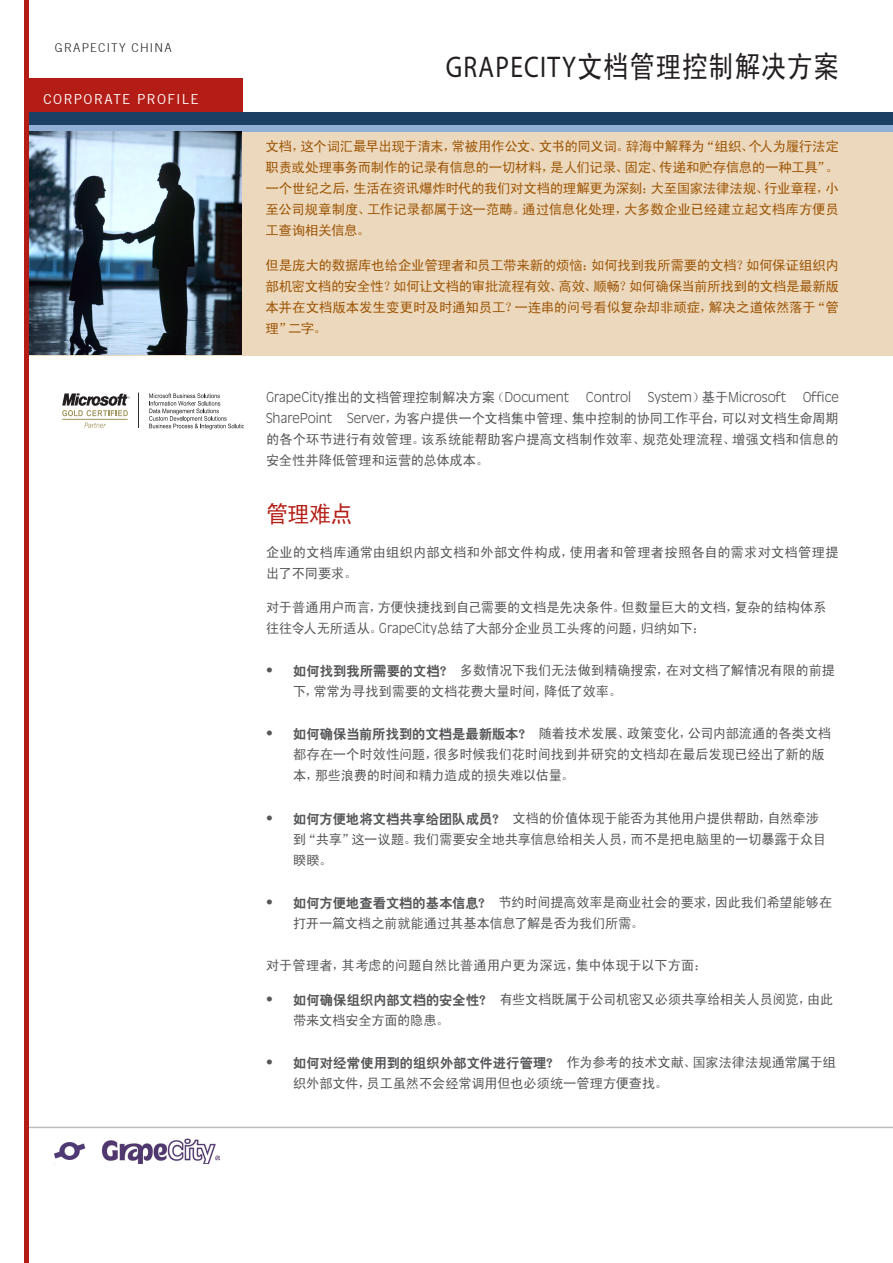
<style>
.page{position:relative;width:893px;height:1263px;background:#fff}
.page>*{position:absolute;margin:0;border:0;box-sizing:border-box;transform-origin:0 0}
.t1{font:30px "Sim Hei";letter-spacing:.03em;color:#231f20;scale:.85 1}
.t2{font:23.25px "Sim Hei";color:#b41d15;scale:.95 1}
.点排列{font:13.5px/21px "Sim Hei";letter-spacing:-.01em;color:#57585a}
.t3{font:13.5px/21px "Sim Hei";letter-spacing:-.015em;color:#9c5506;text-align:justify}
.点排列-2{font:13.5px/21px "Sim Hei";letter-spacing:.015em;color:#57585a}
.t4{font:13.5px "Trade Gothic";letter-spacing:.1em;color:#fff}
.t5{font:300 13.5px "Antique Olive";color:#57585a}
.t6{font:300 12px "Trade Gothic";letter-spacing:.1em;color:#231f20}
.s1{font-family:"Myriad Pro"}
.s2{font-family:"Antique Olive";font-weight:300}
.s3{font-family:"Heiti CSEG"}
</style>
<div class="page">
<div style="left:27px;top:129px;width:866px;height:227px;background:#ecd8bc"></div>
<div style="left:26px;top:78px;width:217px;height:51px;background:#b41d15"></div>
<hr style="left:27px;top:1127px;width:866px;height:1px;background:#bcbdc0">
<div style="left:26px;top:113px;width:867px;height:12px;background:#1b4064"></div>
<div style="left:26px;top:125px;width:867px;height:6px;background:#92b0d5"></div>
<img style="left:55px;top:1138px;width:164px;height:26px">
<img style="left:29px;top:132px;width:213px;height:223px">
<hr style="left:25px;top:0;width:4px;height:1263px;background:#b41d15">
<hr style="left:62px;top:419px;width:66px;height:1px;background:#a59862">
<svg style="left:84px;top:422px;width:22px;height:6px"></svg>
<svg style="left:62px;top:393px;width:68px;height:23px"></svg>
<hr style="left:138px;top:393px;width:1px;height:35px;background:#231f20">
<svg style="left:149px;top:393px;width:95px;height:37px"></svg>
<p class="t6" style="left:55px;top:41px;width:118px">GRAPECITY CHINA</p>
<p class="t4" style="left:44px;top:92px;width:157px">CORPORATE PROFILE</p>
<p class="t1" style="left:446px;top:51px;width:464px"><span class="s1">GRAPECITY</span>文档管理控制解决方案</p>
<p class="t3" style="left:266px;top:136px;width:575px">文档，这个词汇最早出现于清末，常被用作公文、文书的同义词。辞海中解释为“组织、个人为履行法定职责或处理事务而制作的记录有信息的一切材料，是人们记录、固定、传递和贮存信息的一种工具”。一个世纪之后，生活在资讯爆炸时代的我们对文档的理解更为深刻：大至国家法律法规、行业章程，小至公司规章制度、工作记录都属于这一范畴。通过信息化处理，大多数企业已经建立起文档库方便员工查询相关信息。</p>
<p class="t3" style="left:266px;top:254px;width:575px">但是庞大的数据库也给企业管理者和员工带来新的烦恼：如何找到我所需要的文档？如何保证组织内部机密文档的安全性？如何让文档的审批流程有效、高效、顺畅？如何确保当前所找到的文档是最新版本并在文档版本发生变更时及时通知员工？一连串的问号看似复杂却非顽症，解决之道依然落于“管理”二字。</p>
<p class="点排列" style="left:266px;top:387px;width:574px;text-align:justify"><span class="s2">GrapeCity</span>推出的文档管理控制解决方案（<span class="s2">Document Control System</span>）基于<span class="s2">Microsoft Office SharePoint Server</span>，为客户提供一个文档集中管理、集中控制的协同工作平台，可以对文档生命周期的各个环节进行有效管理。该系统能帮助客户提高文档制作效率、规范处理流程、增强文档和信息的安全性并降低管理和运营的总体成本。</p>
<p class="t2" style="left:266px;top:503px;width:93px">管理难点</p>
<p class="点排列-2" style="left:266px;top:542px;width:574px">企业的文档库通常由组织内部文档和外部文件构成，使用者和管理者按照各自的需求对文档管理提出了不同要求。</p>
<p class="点排列" style="left:266px;top:597px;width:562px">对于普通用户而言，方便快捷找到自己需要的文档是先决条件。但数量巨大的文档，复杂的结构体系往往令人无所适从。<span class="s2">GrapeCity</span>总结了大部分企业员工头疼的问题，归纳如下：</p>
<p class="点排列" style="left:293px;top:660px;width:544px"><span class="s3">如何找到我所需要的文档？</span> 多数情况下我们无法做到精确搜索，在对文档了解情况有限的前提下，常常为寻找到需要的文档花费大量时间，降低了效率。</p>
<p class="点排列" style="left:293px;top:723px;width:540px"><span class="s3">如何确保当前所找到的文档是最新版本？</span> 随着技术发展、政策变化，公司内部流通的各类文档都存在一个时效性问题，很多时候我们花时间找到并研究的文档却在最后发现已经出了新的版本，那些浪费的时间和精力造成的损失难以估量。</p>
<p class="点排列" style="left:293px;top:807px;width:534px"><span class="s3">如何方便地将文档共享给团队成员？</span> 文档的价值体现于能否为其他用户提供帮助，自然牵涉到“共享”这一议题。我们需要安全地共享信息给相关人员，而不是把电脑里的一切暴露于众目睽睽。</p>
<p class="点排列" style="left:293px;top:891px;width:541px"><span class="s3">如何方便地查看文档的基本信息？</span> 节约时间提高效率是商业社会的要求，因此我们希望能够在打开一篇文档之前就能通过其基本信息了解是否为我们所需。</p>
<p class="点排列" style="left:266px;top:954px;width:443px">对于管理者，其考虑的问题自然比普通用户更为深远，集中体现于以下方面：</p>
<p class="点排列" style="left:293px;top:989px;width:542px"><span class="s3">如何确保组织内部文档的安全性？</span> 有些文档既属于公司机密又必须共享给相关人员阅览，由此带来文档安全方面的隐患。</p>
<p class="点排列" style="left:293px;top:1052px;width:545px"><span class="s3">如何对经常使用到的组织外部文件进行管理？</span> 作为参考的技术文献、国家法律法规通常属于组织外部文件，员工虽然不会经常调用但也必须统一管理方便查找。</p>
<p class="t5" style="left:266px;top:662px;width:8px">•</p>
<p class="t5" style="left:266px;top:725px;width:8px">•</p>
<p class="t5" style="left:266px;top:809px;width:8px">•</p>
<p class="t5" style="left:266px;top:893px;width:8px">•</p>
<p class="t5" style="left:266px;top:991px;width:8px">•</p>
<p class="t5" style="left:266px;top:1054px;width:8px">•</p>
</div>
